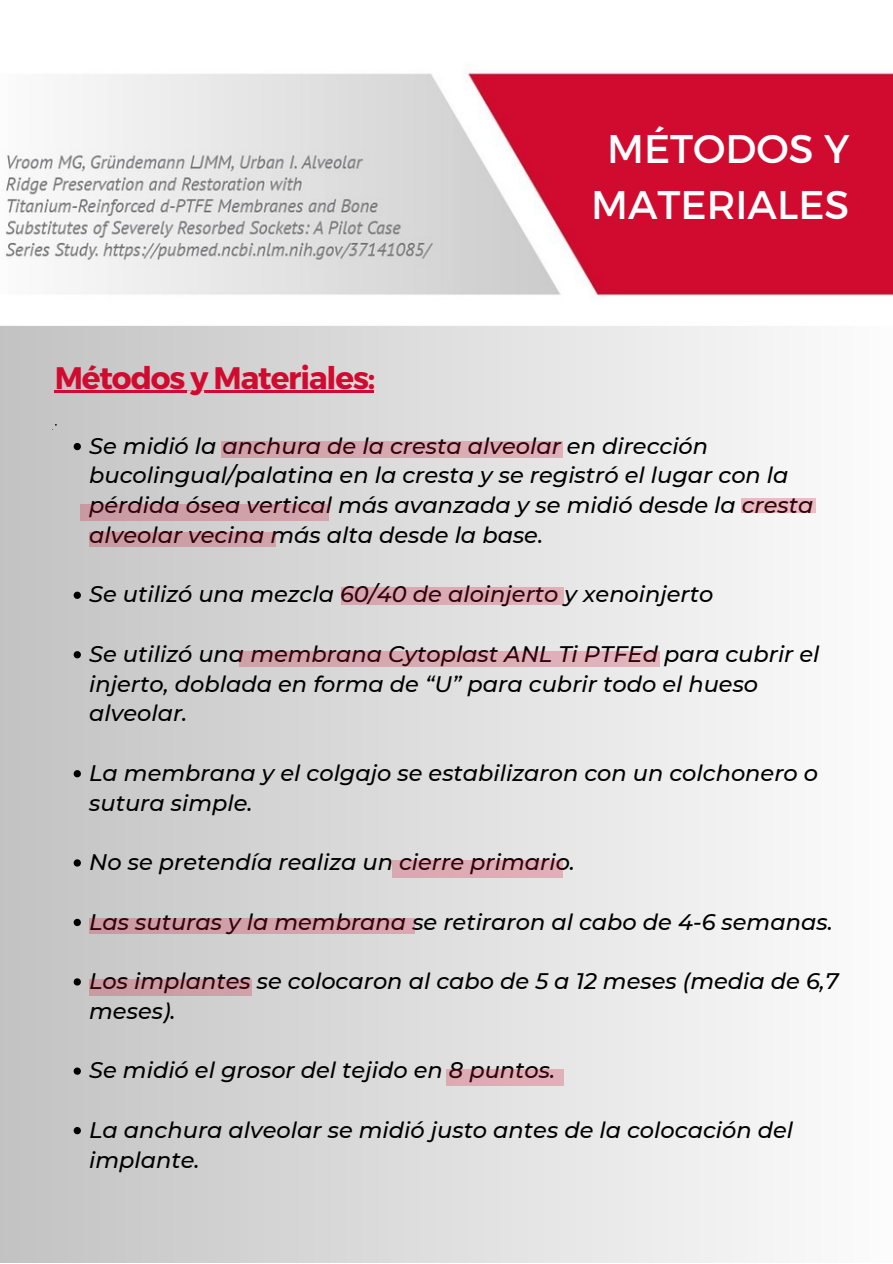
<style>
.page{position:relative;width:893px;height:1264px;background:#fff}
.page>*{position:absolute;margin:0;border:0;box-sizing:border-box;transform-origin:0 0}
.t1{font:39.9px/55.5px "Montserrat";color:#fff;text-align:center}
.t2{font:700 31.05px "Montserrat";letter-spacing:-.035em;color:#d10b2f}
.t3{font:italic 500 22.5px/29.7px "Montserrat";color:#000}
</style>
<div class="page">
<img style="left:0;top:69px;width:892px;height:258px">
<div style="left:0;top:327px;width:892px;height:935px;background:linear-gradient(to right,#c2c2c2,#fcfcfc)"></div>
<div style="left:606px;top:85px;width:286px;height:180px;background:#d10b2f"></div>
<svg style="left:52px;top:424px;width:5px;height:6px"></svg>
<svg style="left:74px;top:443px;width:7px;height:7px"></svg>
<svg style="left:74px;top:591px;width:7px;height:8px"></svg>
<svg style="left:74px;top:651px;width:7px;height:7px"></svg>
<svg style="left:74px;top:770px;width:7px;height:7px"></svg>
<svg style="left:74px;top:859px;width:7px;height:7px"></svg>
<svg style="left:74px;top:918px;width:7px;height:8px"></svg>
<svg style="left:74px;top:978px;width:7px;height:7px"></svg>
<svg style="left:74px;top:1067px;width:7px;height:7px"></svg>
<svg style="left:74px;top:1126px;width:7px;height:8px"></svg>
<div style="left:221px;top:441px;width:342px;height:17px;background:#d8a9b1"></div>
<div style="left:80px;top:504px;width:249px;height:17px;background:#ce9fa7"></div>
<div style="left:89px;top:532px;width:187px;height:15px;background:#cd9ea6"></div>
<div style="left:741px;top:498px;width:75px;height:15px;background:#eabbc4"></div>
<div style="left:446px;top:1068px;width:117px;height:17px;background:#ddaeb6"></div>
<div style="left:89px;top:979px;width:163px;height:16px;background:#cc9da6"></div>
<div style="left:89px;top:918px;width:326px;height:15px;background:#d1a2aa"></div>
<div style="left:392px;top:860px;width:171px;height:17px;background:#dbacb5"></div>
<div style="left:239px;top:651px;width:421px;height:16px;background:#daabb3"></div>
<div style="left:340px;top:587px;width:223px;height:18px;background:#daabb3"></div>
<hr style="left:55px;top:391px;width:319px;height:2px;background:#d10b2f">
<p class="t2" style="left:55px;top:357px;width:322px">Métodos y Materiales:</p>
<p class="t1" style="left:591px;top:119px;width:260px">MÉTODOS Y<br>MATERIALES</p>
<p class="t3" style="left:89px;top:431px;width:725px">Se midió la anchura de la cresta alveolar en dirección bucolingual/palatina en la cresta y se registró el lugar con la pérdida ósea vertical más avanzada y se midió desde la cresta alveolar vecina más alta desde la base.</p>
<p class="t3" style="left:89px;top:579px;width:625px">Se utilizó una mezcla 60/40 de aloinjerto y xenoinjerto</p>
<p class="t3" style="left:89px;top:639px;width:731px">Se utilizó una membrana Cytoplast ANL Ti PTFEd para cubrir el injerto, doblada en forma de “U” para cubrir todo el hueso alveolar.</p>
<p class="t3" style="left:89px;top:758px;width:730px">La membrana y el colgajo se estabilizaron con un colchonero o sutura simple.</p>
<p class="t3" style="left:89px;top:847px;width:487px">No se pretendía realiza un cierre primario.</p>
<p class="t3" style="left:89px;top:906px;width:745px">Las suturas y la membrana se retiraron al cabo de 4-6 semanas.</p>
<p class="t3" style="left:89px;top:966px;width:750px">Los implantes se colocaron al cabo de 5 a 12 meses (media de 6,7 meses).</p>
<p class="t3" style="left:89px;top:1055px;width:467px">Se midió el grosor del tejido en 8 puntos.</p>
<p class="t3" style="left:89px;top:1114px;width:705px">La anchura alveolar se midió justo antes de la colocación del implante.</p>
</div>
